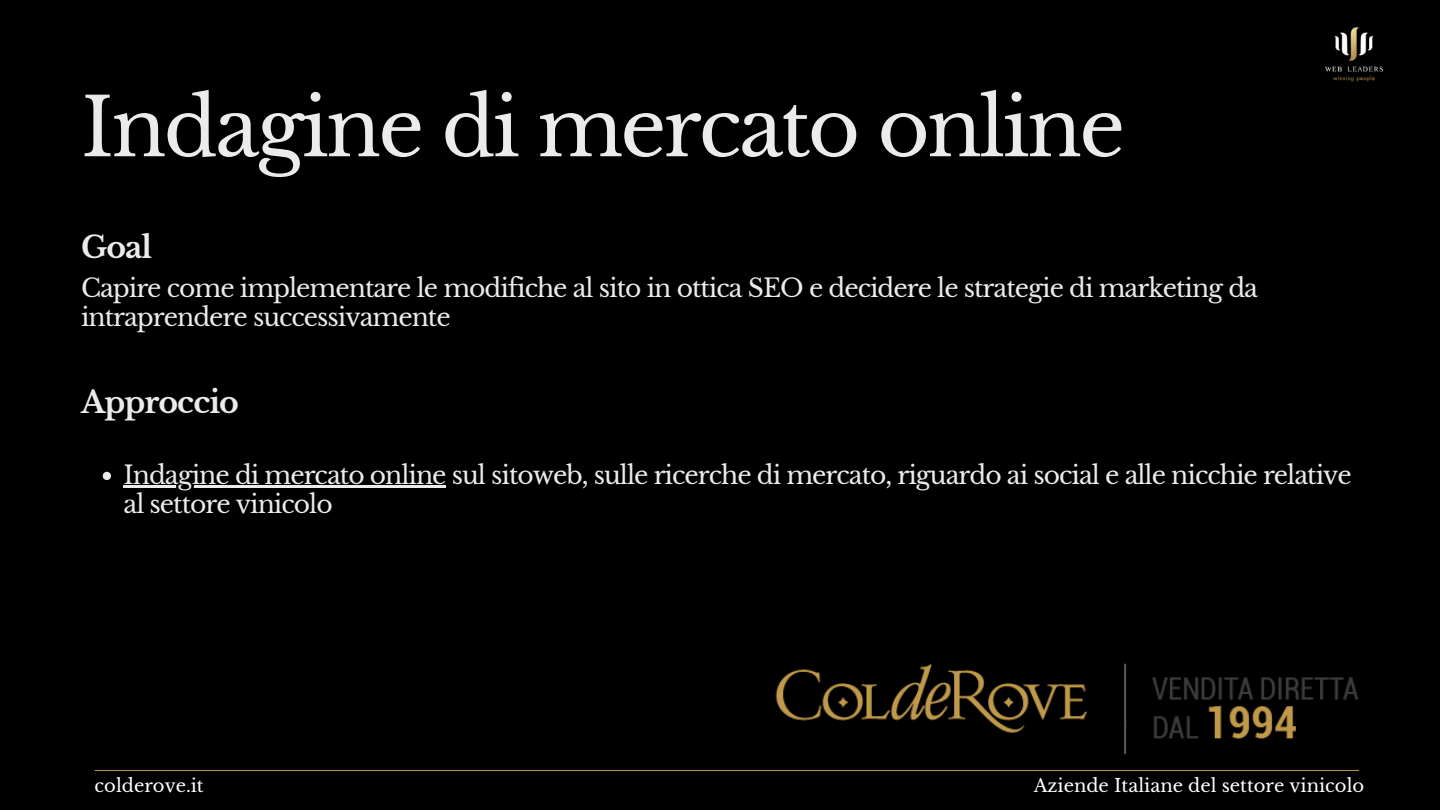
<style>
.page{position:relative;width:1440px;height:810px;background:#000}
.page>*{position:absolute;margin:0;border:0;box-sizing:border-box;transform-origin:0 0}
.t1{font:80px "Libre Baskerville";letter-spacing:-.035em;color:#ebebeb}
.t2{font:700 30px "Libre Baskerville";letter-spacing:-.03em;color:#ebebeb}
.t3{font:25px/29.2px "Libre Baskerville";letter-spacing:-.04em;color:#ebebeb}
.t4{font:18px "Libre Baskerville";color:#fff}
</style>
<div class="page">
<img style="left:1324px;top:27px;width:60px;height:54px">
<hr style="left:95px;top:770px;width:1264px;height:1px;background:#b99552">
<img style="left:775px;top:664px;width:584px;height:91px">
<svg style="left:103px;top:472px;width:8px;height:8px"></svg>
<hr style="left:123px;top:485px;width:323px;height:3px;background:#ebebeb">
<h1 class="t1" style="left:81px;top:79px;width:1046px">Indagine di mercato online</h1>
<p class="t2" style="left:81px;top:229px;width:73px">Goal</p>
<p class="t3" style="left:81px;top:273px;width:1179px">Capire come implementare le modifiche al sito in ottica SEO e decidere le strategie di marketing da intraprendere successivamente</p>
<p class="t2" style="left:81px;top:384px;width:160px">Approccio</p>
<p class="t3" style="left:123px;top:460px;width:1230px">Indagine di mercato online sul sitoweb, sulle ricerche di mercato, riguardo ai social e alle nicchie relative al settore vinicolo</p>
<p class="t4" style="left:95px;top:774px;width:111px">colderove.it</p>
<p class="t4" style="left:1034px;top:774px;width:332px">Aziende Italiane del settore vinicolo</p>
</div>
